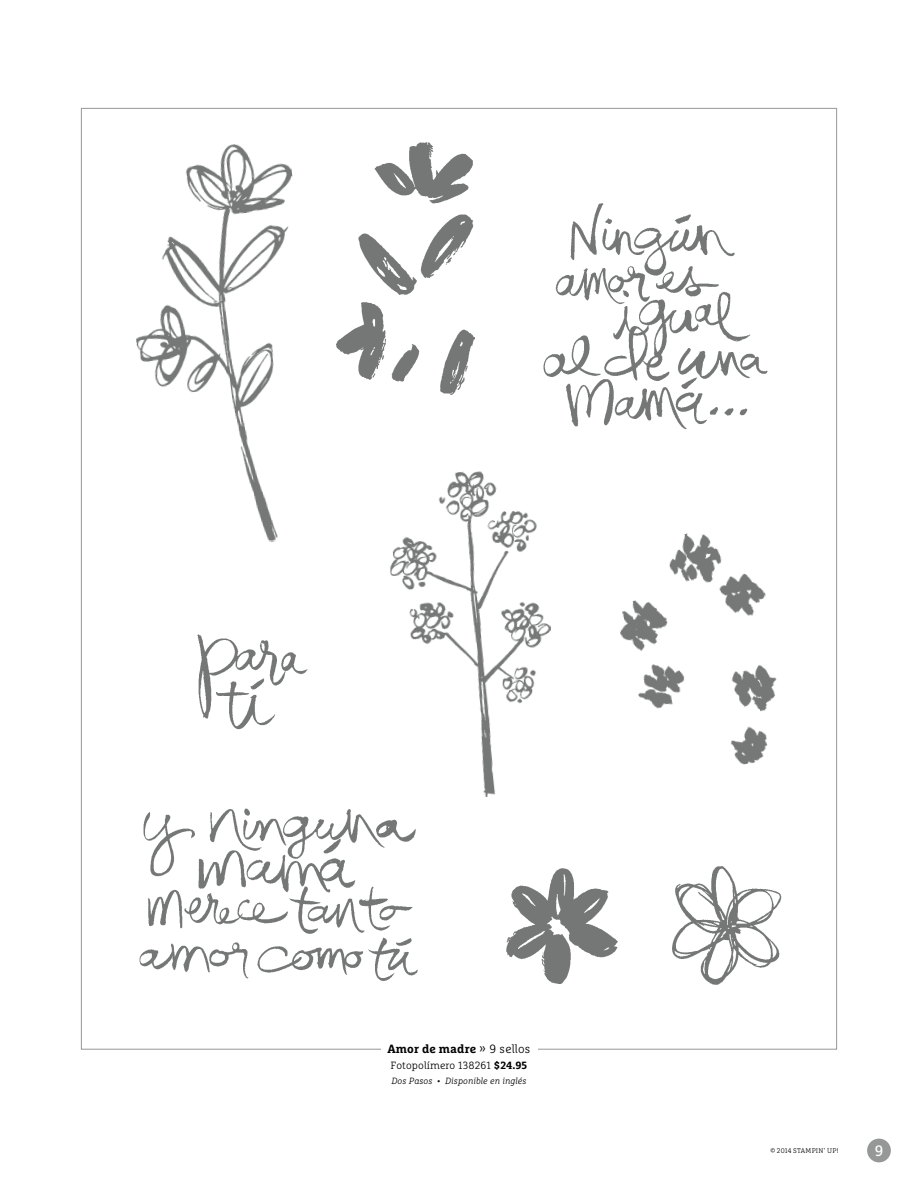
<style>
.page{position:relative;width:918px;height:1188px;background:#fff}
.page>*{position:absolute;margin:0;border:0;box-sizing:border-box;transform-origin:0 0}
.t1{font:15px "Marselis Slab Pro";color:#fff}
.t2{font:700 12px "Marselis Slab Pro";letter-spacing:.01em;color:#000}
.t3{font:300 10.5px "Marselis Slab Pro";letter-spacing:.01em;color:#000}
.t4{font:italic 300 9px "Marselis Slab Pro";letter-spacing:.01em;color:#000}
.t5{font:300 6.75px "Marselis Slab Pro";letter-spacing:.03em;color:#000}
.s1{font-weight:300}
.s2{font-weight:700}
</style>
<div class="page">
<div style="left:867px;top:1139px;width:24px;height:23px;background:#969797;border-radius:50%"></div>
<img style="left:672px;top:867px;width:110px;height:118px">
<img style="left:620px;top:533px;width:157px;height:232px">
<img style="left:136px;top:144px;width:157px;height:398px">
<img style="left:390px;top:471px;width:161px;height:326px">
<img style="left:507px;top:868px;width:110px;height:116px">
<img style="left:336px;top:143px;width:138px;height:252px">
<img style="left:543px;top:203px;width:225px;height:227px">
<img style="left:139px;top:808px;width:279px;height:173px">
<img style="left:197px;top:634px;width:111px;height:96px">
<h2 class="t2" style="left:388px;top:1041px;width:144px">Amor de madre <span class="s1">» 9 sellos</span></h2>
<p class="t3" style="left:391px;top:1059px;width:138px">Fotopolímero 138261 <span class="s2">$24.95</span></p>
<p class="t4" style="left:391px;top:1075px;width:137px">Dos Pasos • Disponible en inglés</p>
<p class="t5" style="left:770px;top:1147px;width:70px">© 2014 STAMPIN’ UP!</p>
<h1 class="t1" style="left:875px;top:1141px;width:10px">9</h1>
</div>
